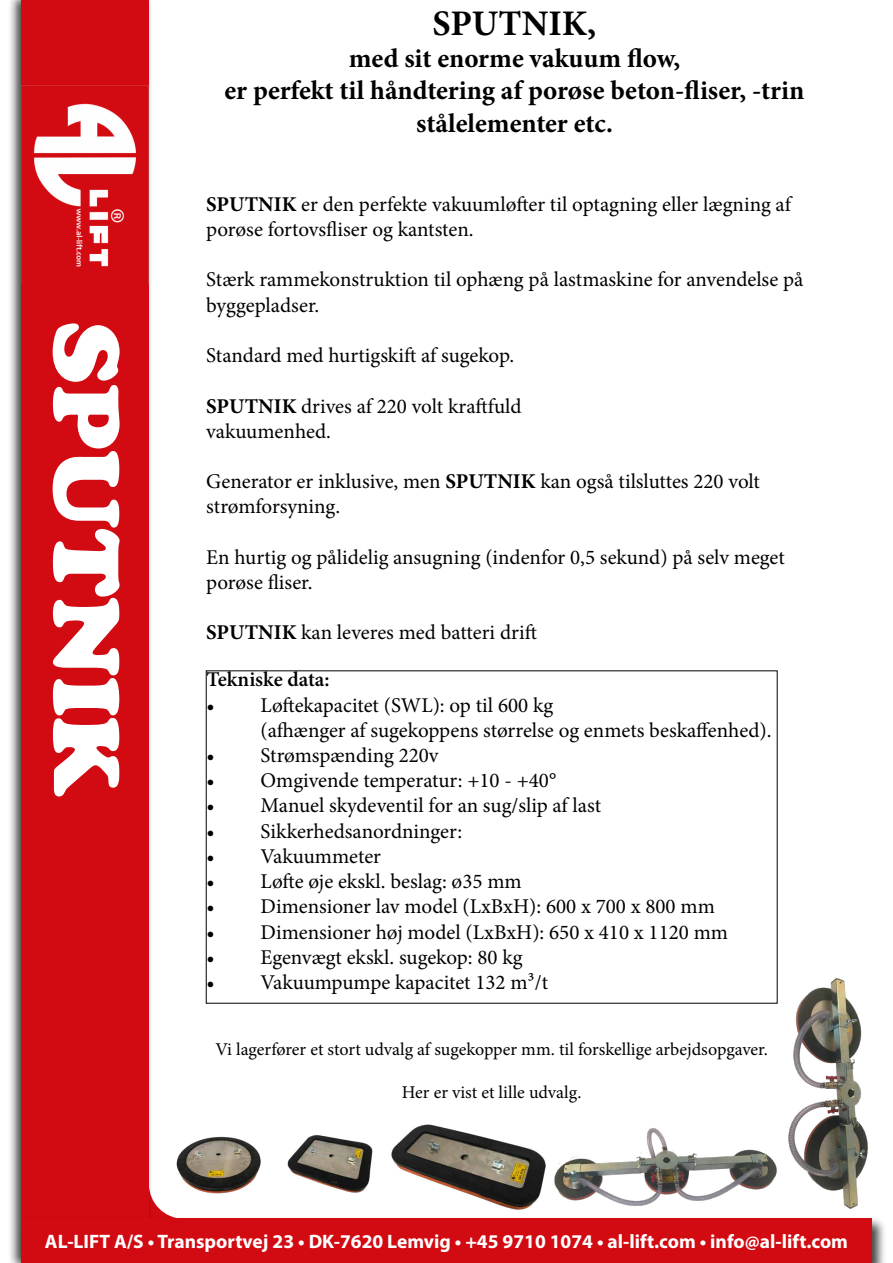
<style>
.page{position:relative;width:893px;height:1263px;background:#fff}
.page>*{position:absolute;margin:0;border:0;box-sizing:border-box;transform-origin:0 0}
.t1{font:91.8px "Cooper Black Std";color:#fff}
.t2{font:700 36px "Minion Pro";color:#000}
.t3{font:700 27px/32.4px "Minion Pro";letter-spacing:-.005em;color:#000;text-align:center}
.t4{font:21px/25.2px "Minion Pro";color:#000}
.t5{font:600 21px "Minion Pro";color:#000}
.t6{font:700 19.5px "Myriad Pro";color:#fff}
.t7{font:18px "Minion Pro";color:#000}
.s1{font-weight:700}
</style>
<div class="page">
<div style="left:8px;top:0;width:146px;height:1263px;background:#000;opacity:.75"></div>
<div style="left:21px;top:0;width:128px;height:1263px;background:#d20a11"></div>
<img style="left:21px;top:85px;width:128px;height:200px">
<div style="left:18px;top:1215px;width:869px;height:48px;background:#000;opacity:.75"></div>
<div style="left:21px;top:1219px;width:851px;height:44px;background:#d20a11"></div>
<img style="left:155px;top:1136px;width:106px;height:74px">
<img style="left:287px;top:1124px;width:259px;height:86px">
<img style="left:554px;top:1128px;width:223px;height:78px">
<img style="left:788px;top:978px;width:80px;height:231px">
<h1 class="t1" style="left:141px;top:321px;width:476px;rotate:90deg">SPUTNIK</h1>
<h2 class="t2" style="left:433px;top:-2px;width:165px">SPUTNIK,</h2>
<p class="t3" style="left:225px;top:42px;width:581px">med sit enorme vakuum flow,<br>er perfekt til håndtering af porøse beton-fliser, -trin stålelementer etc.</p>
<p class="t4" style="left:206px;top:192px;width:586px"><span class="s1">SPUTNIK</span> er den perfekte vakuumløfter til optagning eller lægning af porøse fortovsfliser og kantsten.</p>
<p class="t4" style="left:206px;top:267px;width:599px">Stærk rammekonstruktion til ophæng på lastmaskine for anvendelse på byggepladser.</p>
<p class="t4" style="left:206px;top:343px;width:310px">Standard med hurtigskift af sugekop.</p>
<p class="t4" style="left:206px;top:393px;width:317px"><span class="s1">SPUTNIK</span> drives af 220 volt kraftfuld vakuumenhed.</p>
<p class="t4" style="left:206px;top:469px;width:555px">Generator er inklusive, men <span class="s1">SPUTNIK</span> kan også tilsluttes 220 volt strømforsyning.</p>
<p class="t4" style="left:206px;top:544px;width:580px">En hurtig og pålidelig ansugning (indenfor 0,5 sekund) på selv meget porøse fliser.</p>
<p class="t4" style="left:206px;top:620px;width:332px"><span class="s1">SPUTNIK</span> kan leveres med batteri drift</p>
<p class="t5" style="left:207px;top:665px;width:125px">Tekniske data:</p>
<p class="t4" style="left:261px;top:692px;width:512px;text-indent:-54px">• Løftekapacitet (SWL): op til 600 kg<br>(afhænger af sugekoppens størrelse og enmets beskaffenhed).</p>
<p class="t4" style="left:207px;top:743px;width:234px">• Strømspænding 220v</p>
<p class="t4" style="left:207px;top:768px;width:351px">• Omgivende temperatur: +10 - +40°</p>
<p class="t4" style="left:207px;top:793px;width:396px">• Manuel skydeventil for an sug/slip af last</p>
<p class="t4" style="left:207px;top:818px;width:257px">• Sikkerhedsanordninger:</p>
<p class="t4" style="left:207px;top:844px;width:176px">• Vakuummeter</p>
<p class="t4" style="left:207px;top:869px;width:317px">• Løfte øje ekskl. beslag: ø35 mm</p>
<p class="t4" style="left:207px;top:894px;width:510px">• Dimensioner lav model (LxBxH): 600 x 700 x 800 mm</p>
<p class="t4" style="left:207px;top:919px;width:523px">• Dimensioner høj model (LxBxH): 650 x 410 x 1120 mm</p>
<p class="t4" style="left:207px;top:944px;width:318px">• Egenvægt ekskl. sugekop: 80 kg</p>
<p class="t4" style="left:207px;top:970px;width:343px">• Vakuumpumpe kapacitet 132 m³/t</p>
<p class="t7" style="left:215px;top:1037px;width:554px">Vi lagerfører et stort udvalg af sugekopper mm. til forskellige arbejdsopgaver.</p>
<p class="t7" style="left:402px;top:1080px;width:181px">Her er vist et lille udvalg.</p>
<p class="t6" style="left:45px;top:1229px;width:805px">AL-LIFT A/S • Transportvej 23 • DK-7620 Lemvig • +45 9710 1074 • al-lift.com • info@al-lift.com</p>
</div>
